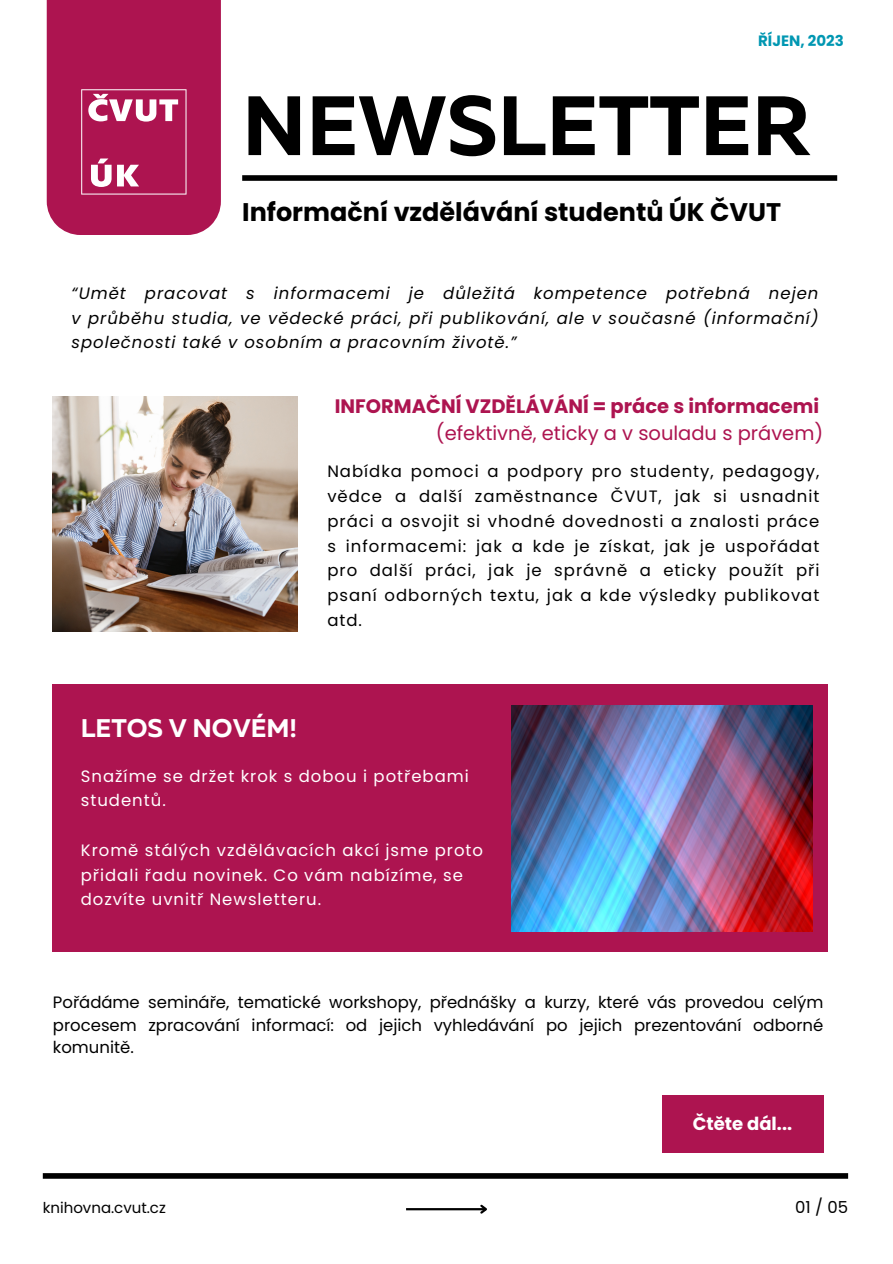
<style>
.page{position:relative;width:893px;height:1264px;background:#fff}
.page>*{position:absolute;margin:0;border:0;box-sizing:border-box;transform-origin:0 0}
.t1{font:700 83.85px "Muller";color:#000}
.t2{font:700 25.5px "Poppins";color:#000}
.t3{font:700 25.5px "Muller";color:#fff}
.t4{font:700 19.5px "Poppins";color:#ad1450}
.t5{font:19.5px "Poppins";color:#ad1450}
.t6{font:700 18px "Poppins";color:#fff}
.t7{font:16.5px/24.8px "Poppins";color:#000;text-align:justify}
.t8{font:italic 16.5px/24.8px "Poppins";letter-spacing:.06em;color:#000;text-align:justify}
.t9{font:16.5px/24.8px "Poppins";letter-spacing:.06em;color:#fff}
.t10{font:15px "Poppins";color:#000}
.t11{font:700 15px "Poppins";color:#0097b2}
</style>
<div class="page">
<svg style="left:47px;top:0;width:174px;height:235px;background:#b2245c"></svg>
<div style="left:53px;top:684px;width:774px;height:268px;background:#ad1450"></div>
<img style="left:511px;top:705px;width:301px;height:226px">
<div style="left:661px;top:1095px;width:162px;height:57px;background:#ad1450"></div>
<div style="left:43px;top:1173px;width:805px;height:5px;background:#000"></div>
<hr style="left:406px;top:1207px;width:80px;height:3px;background:#000">
<svg style="left:478px;top:1204px;width:9px;height:10px"></svg>
<img style="left:53px;top:396px;width:244px;height:235px">
<div style="left:242px;top:175px;width:595px;height:6px;background:#000"></div>
<p class="t11" style="left:758px;top:30px;width:87px">ŘÍJEN, 2023</p>
<p class="t1" style="left:242px;top:91px;width:570px">NEWSLETTER</p>
<p class="t2" style="left:242px;top:194px;width:540px">Informační vzdělávání studentů ÚK ČVUT</p>
<p class="t8" style="left:71px;top:280px;width:748px">“Umět pracovat s informacemi je důležitá kompetence potřebná nejen v průběhu studia, ve vědecké práci, při publikování, ale v současné (informační) společnosti také v osobním a pracovním životě.”</p>
<p class="t4" style="left:335px;top:392px;width:485px">INFORMAČNÍ VZDĚLÁVÁNÍ = práce s informacemi</p>
<p class="t5" style="left:436px;top:419px;width:389px">(efektivně, eticky a v souladu s právem)</p>
<p class="t7" style="left:327px;top:459px;width:493px">Nabídka pomoci a podpory pro studenty, pedagogy, vědce a další zaměstnance ČVUT, jak si usnadnit práci a osvojit si vhodné dovednosti a znalosti práce s informacemi: jak a kde je získat, jak je uspořádat pro další práci, jak je správně a eticky použít při psaní odborných textu, jak a kde výsledky publikovat atd.</p>
<p class="t3" style="left:81px;top:717px;width:217px">LETOS V NOVÉM!</p>
<p class="t9" style="left:81px;top:763px;width:389px">Snažíme se držet krok s dobou i potřebami studentů.</p>
<p class="t9" style="left:81px;top:837px;width:404px">Kromě stálých vzdělávacích akcí jsme proto přidali řadu novinek. Co vám nabízíme, se dozvíte uvnitř Newsletteru.</p>
<p class="t7" style="left:53px;top:991px;width:771px;line-height:22.5px">Pořádáme semináře, tematické workshopy, přednášky a kurzy, které vás provedou celým procesem zpracování informací: od jejich vyhledávání po jejich prezentování odborné komunitě.</p>
<p class="t6" style="left:692px;top:1110px;width:101px">Čtěte dál...</p>
<p class="t10" style="left:43px;top:1196px;width:125px">knihovna.cvut.cz</p>
<p class="t7" style="left:795px;top:1194px;width:54px">01 / 05</p>
</div>
